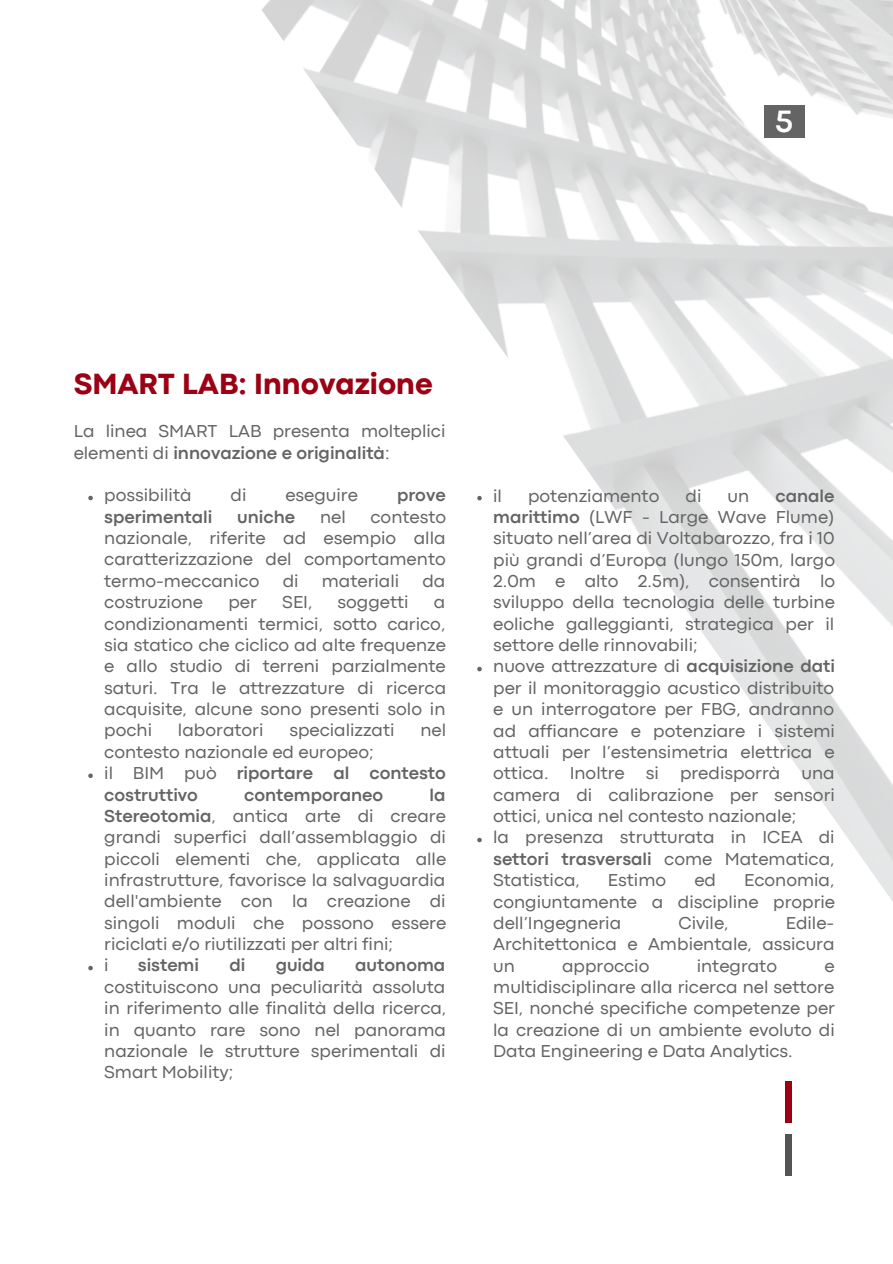
<style>
.page{position:relative;width:893px;height:1264px;background:#fff}
.page>*{position:absolute;margin:0;border:0;box-sizing:border-box;transform-origin:0 0}
.t1{font:500 61.2px "Gill Sans";color:#9b0014}
.t2{font:500 61.2px "Gill Sans";color:#545454}
.t3{font:700 32.25px "Codec Pro";color:#fff}
.t4{font:800 30.45px "Codec Pro";color:#9b0014}
.t5{font:18px/21.3px "Codec Pro";color:#646464;text-align:justify}
.t6{font:700 18px "Codec Pro";color:#646464}
.s1{font-weight:700}
</style>
<div class="page">
<img style="left:262px;top:0;width:630px;height:900px">
<div style="left:763px;top:105px;width:41px;height:32px;background:#646464"></div>
<svg style="left:88px;top:496px;width:5px;height:4px"></svg>
<svg style="left:88px;top:773px;width:5px;height:5px"></svg>
<svg style="left:88px;top:965px;width:5px;height:5px"></svg>
<svg style="left:477px;top:496px;width:4px;height:4px"></svg>
<svg style="left:477px;top:667px;width:4px;height:4px"></svg>
<svg style="left:477px;top:837px;width:4px;height:5px"></svg>
<h2 class="t3" style="left:774px;top:110px;width:20px">5</h2>
<h3 class="t4" style="left:74px;top:373px;width:360px">SMART LAB: Innovazione</h3>
<p class="t5" style="left:74px;top:422px;width:373px">La linea SMART LAB presenta molteplici elementi di <span class="s1">innovazione e originalità</span>:</p>
<p class="t5" style="left:104px;top:486px;width:89px">possibilità</p>
<p class="t5" style="left:230px;top:486px;width:17px">di</p>
<p class="t5" style="left:285px;top:486px;width:74px">eseguire</p>
<p class="t6" style="left:397px;top:489px;width:50px">prove</p>
<p class="t6" style="left:104px;top:510px;width:110px">sperimentali</p>
<p class="t6" style="left:237px;top:510px;width:60px">uniche</p>
<p class="t5" style="left:320px;top:507px;width:27px">nel</p>
<p class="t5" style="left:104px;top:507px;width:343px;text-indent:266px">contesto nazionale, riferite ad esempio alla caratterizzazione del comportamento termo-meccanico</p>
<p class="t5" style="left:283px;top:571px;width:17px">di</p>
<p class="t5" style="left:322px;top:571px;width:79px">materiali</p>
<p class="t5" style="left:422px;top:571px;width:24px">da</p>
<p class="t5" style="left:104px;top:593px;width:100px">costruzione</p>
<p class="t5" style="left:228px;top:593px;width:30px">per</p>
<p class="t5" style="left:282px;top:593px;width:31px">SEI,</p>
<p class="t5" style="left:337px;top:593px;width:72px">soggetti</p>
<p class="t5" style="left:104px;top:593px;width:343px;text-indent:330px">a condizionamenti termici, sotto carico, sia statico che ciclico ad alte frequenze e allo studio di terreni parzialmente saturi. Tra le attrezzature di ricerca acquisite, alcune sono presenti solo in pochi</p>
<p class="t5" style="left:178px;top:721px;width:87px">laboratori</p>
<p class="t5" style="left:289px;top:721px;width:106px">specializzati</p>
<p class="t5" style="left:420px;top:721px;width:27px">nel</p>
<p class="t5" style="left:104px;top:742px;width:343px;text-align:left">contesto nazionale ed europeo;<br>il BIM può <span class="s1">riportare al contesto costruttivo</span></p>
<p class="t5" style="left:104px;top:785px;width:343px;text-align:left;text-indent:325px"><span class="s1">la<br>Stereotomia</span>, antica arte di creare grandi superfici dall’assemblaggio di piccoli elementi che, applicata alle infrastrutture, favorisce la salvaguardia dell'ambiente con la creazione di singoli moduli che possono essere riciclati e/o riutilizzati per altri fini;<br>i</p>
<p class="t6" style="left:244px;top:788px;width:141px">contemporaneo</p>
<p class="t6" style="left:138px;top:959px;width:63px">sistemi</p>
<p class="t6" style="left:229px;top:959px;width:17px">di</p>
<p class="t6" style="left:276px;top:959px;width:51px">guida</p>
<p class="t6" style="left:355px;top:959px;width:92px">autonoma</p>
<p class="t5" style="left:104px;top:977px;width:343px">costituiscono una peculiarità assoluta in riferimento alle finalità della ricerca, in quanto rare sono nel panorama nazionale le strutture sperimentali di Smart Mobility;</p>
<p class="t5" style="left:493px;top:486px;width:10px">il</p>
<p class="t5" style="left:528px;top:486px;width:133px">potenziamento</p>
<p class="t5" style="left:685px;top:486px;width:17px">di</p>
<p class="t5" style="left:727px;top:486px;width:23px">un</p>
<p class="t5" style="left:493px;top:486px;width:343px;text-align:left;text-indent:282px"><span class="s1">canale marittimo</span> (LWF - Large Wave Flume) situato nell’area di Voltabarozzo, fra i 10 più grandi d’Europa (lungo 150m, largo 2.0m e alto 2.5m), consentirà lo sviluppo della tecnologia delle turbine eoliche galleggianti, strategica per il settore delle rinnovabili;<br>nuove attrezzature di <span class="s1">acquisizione dati </span>per il monitoraggio acustico distribuito e un interrogatore per FBG, andranno ad affiancare e potenziare i sistemi attuali per l’estensimetria elettrica e ottica. Inoltre si predisporrà una camera di calibrazione per sensori ottici, unica nel contesto nazionale;<br>la presenza strutturata in ICEA di <span class="s1">settori trasversali</span> come Matematica, Statistica,</p>
<p class="t5" style="left:493px;top:870px;width:343px;text-indent:251px">Economia, congiuntamente a discipline proprie dell’Ingegneria</p>
<p class="t5" style="left:608px;top:870px;width:60px">Estimo</p>
<p class="t5" style="left:694px;top:870px;width:23px">ed</p>
<p class="t5" style="left:493px;top:913px;width:343px;text-indent:292px">Edile-Architettonica e Ambientale, assicura un</p>
<p class="t5" style="left:678px;top:913px;width:51px">Civile,</p>
<p class="t5" style="left:562px;top:956px;width:89px">approccio</p>
<p class="t5" style="left:696px;top:956px;width:82px">integrato</p>
<p class="t5" style="left:493px;top:956px;width:343px;text-indent:331px">e multidisciplinare alla ricerca nel settore SEI, nonché specifiche competenze per la creazione di un ambiente evoluto di Data Engineering e Data Analytics.</p>
<h1 class="t1" style="left:780px;top:1080px;width:17px">I</h1>
<h1 class="t2" style="left:780px;top:1134px;width:17px">I</h1>
</div>
